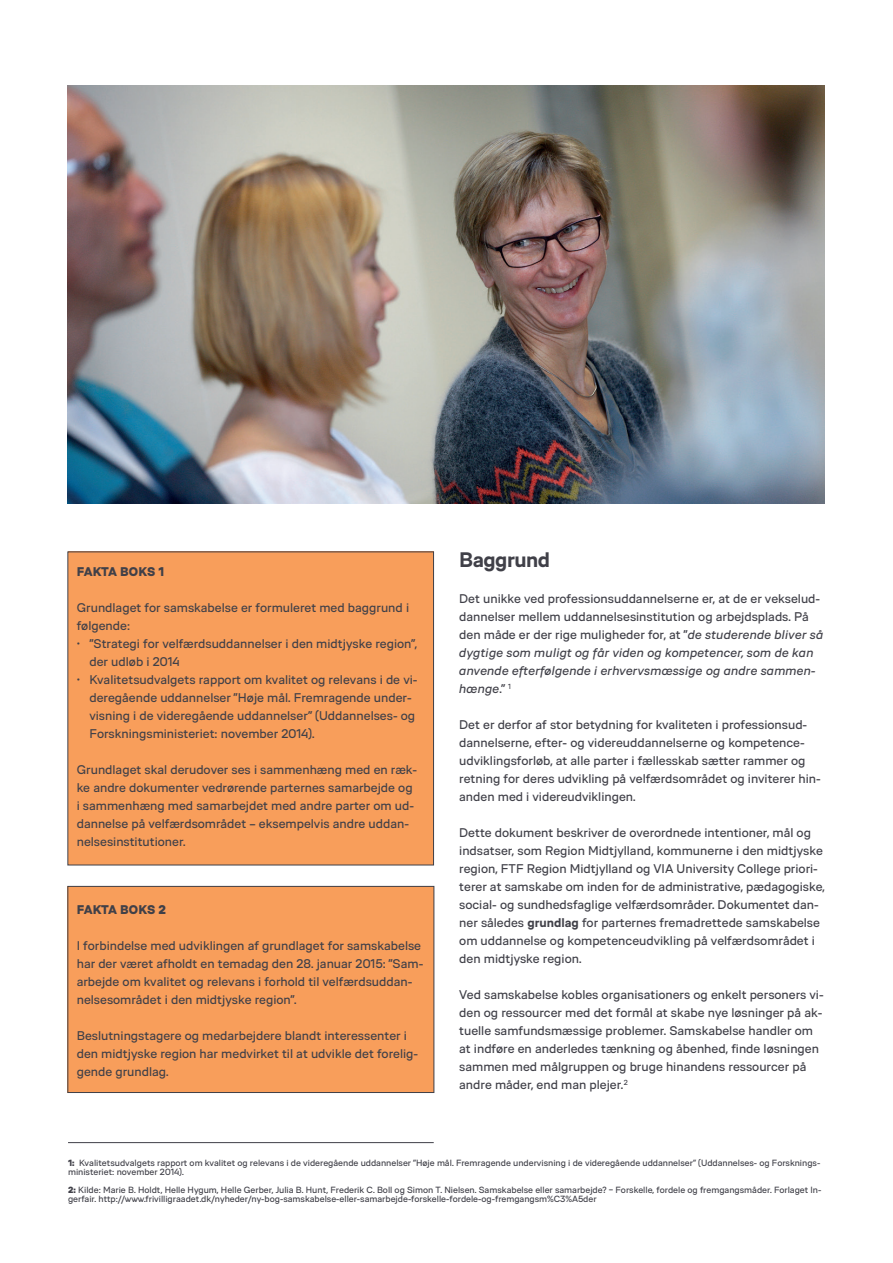
<style>
.page{position:relative;width:893px;height:1263px;background:#fff}
.page>*{position:absolute;margin:0;border:0;box-sizing:border-box;transform-origin:0 0}
.t1{font:700 21px "VIA Type";letter-spacing:-.025em;color:#404048}
.t2{font:12.6px/18px "VIA Type";color:#404048}
.t3{font:900 12.6px "VIA Type";color:#404048}
.t4{font:9px/9px "VIA Type";color:#404048}
.s1{font-style:italic}
.s2{font-weight:700}
.s3{font-weight:900}
</style>
<div class="page">
<div style="left:68px;top:552px;width:366px;height:313px;background:#f89e5b"></div>
<div style="left:68px;top:886px;width:366px;height:206px;background:#f89e5b"></div>
<div style="left:67px;top:886px;width:367px;height:207px;border:1px solid #404048"></div>
<hr style="left:68px;top:1142px;width:366px;height:1px;background:#404048">
<img style="left:67px;top:85px;width:758px;height:419px">
<p class="t3" style="left:77px;top:564px;width:89px">FAKTA BOKS 1</p>
<p class="t2" style="left:77px;top:599px;width:334px">Grundlaget for samskabelse er formuleret med baggrund i følgende:</p>
<p class="t2" style="left:89px;top:635px;width:329px;text-indent:-13px">• ”Strategi for velfærdsuddannelser i den midtjyske region”, der udløb i 2014</p>
<p class="t2" style="left:89px;top:671px;width:329px;text-indent:-13px">• Kvalitetsudvalgets rapport om kvalitet og relevans i de vi&shy;deregående uddannelser ”Høje mål. Fremragende under&shy;visning i de videregående uddannelser” (Uddannelses- og Forskningsministeriet: november 2014).</p>
<p class="t2" style="left:77px;top:761px;width:342px">Grundlaget skal derudover ses i sammenhæng med en ræk&shy;ke andre dokumenter vedrørende parternes samarbejde og i sammenhæng med samarbejdet med andre parter om ud&shy;dannelse på velfærdsområdet – eksempelvis andre uddan&shy;nelsesinstitutioner.</p>
<p class="t3" style="left:77px;top:901px;width:91px">FAKTA BOKS 2</p>
<p class="t2" style="left:77px;top:936px;width:348px">I forbindelse med udviklingen af grundlaget for samskabelse har der været afholdt en temadag den 28. januar 2015: ”Sam&shy;arbejde om kvalitet og relevans i forhold til velfærdsuddan&shy;nelsesområdet i den midtjyske region”.</p>
<p class="t2" style="left:77px;top:1026px;width:343px">Beslutningstagere og medarbejdere blandt interessenter i den midtjyske region har medvirket til at udvikle det forelig&shy;gende grundlag.</p>
<h1 class="t1" style="left:459px;top:547px;width:92px">Baggrund</h1>
<p class="t2" style="left:459px;top:590px;width:366px">Det unikke ved professionsuddannelserne er, at de er vekselud&shy;dannelser mellem uddannelsesinstitution og arbejdsplads. På den måde er der rige muligheder for, at ”<span class="s1">de studerende bliver så dygtige som muligt og får viden og kompetencer, som de kan anvende efterfølgende i erhvervsmæssige og andre sammen&shy;hænge</span>.” <sup>1</sup></p>
<p class="t2" style="left:459px;top:716px;width:363px">Det er derfor af stor betydning for kvaliteten i professionsud&shy;dannelserne, efter- og videreuddannelserne og kompetence&shy;udviklingsforløb, at alle parter i fællesskab sætter rammer og retning for deres udvikling på velfærdsområdet og inviterer hin&shy;anden med i videreudviklingen.</p>
<p class="t2" style="left:459px;top:824px;width:367px">Dette dokument beskriver de overordnede intentioner, mål og indsatser, som Region Midtjylland, kommunerne i den midtjyske region, FTF Region Midtjylland og VIA University College priori&shy;terer at samskabe om inden for de administrative, pædagogiske, social- og sundhedsfaglige velfærdsområder. Dokumentet dan&shy;ner således <span class="s2">grundlag</span> for parternes fremadrettede samskabelse om uddannelse og kompetenceudvikling på velfærdsområdet i den midtjyske region.</p>
<p class="t2" style="left:459px;top:986px;width:366px">Ved samskabelse kobles organisationers og enkelt personers vi&shy;den og ressourcer med det formål at skabe nye løsninger på ak&shy;tuelle samfundsmæssige problemer. Samskabelse handler om at indføre en anderledes tænkning og åbenhed, finde løsningen sammen med målgruppen og bruge hinandens ressourcer på andre måder, end man plejer.<sup>2</sup></p>
<p class="t4" style="left:68px;top:1158px;width:754px"><span class="s3">1:</span> Kvalitetsudvalgets rapport om kvalitet og relevans i de videregående uddannelser ”Høje mål. Fremragende undervisning i de videregående uddannelser” (Uddannelses- og Forsknings&shy;ministeriet: november 2014).</p>
<p class="t4" style="left:68px;top:1185px;width:755px"><span class="s3">2:</span> Kilde: Marie B. Holdt, Helle Hygum, Helle Gerber, Julia B. Hunt, Frederik C. Boll og Simon T. Nielsen. Samskabelse eller samarbejde? – Forskelle, fordele og fremgangsmåder. Forlaget In&shy;gerfair. http://www.frivilligraadet.dk/nyheder/ny-bog-samskabelse-eller-samarbejde-forskelle-fordele-og-fremgangsm%C3%A5der</p>
</div>
